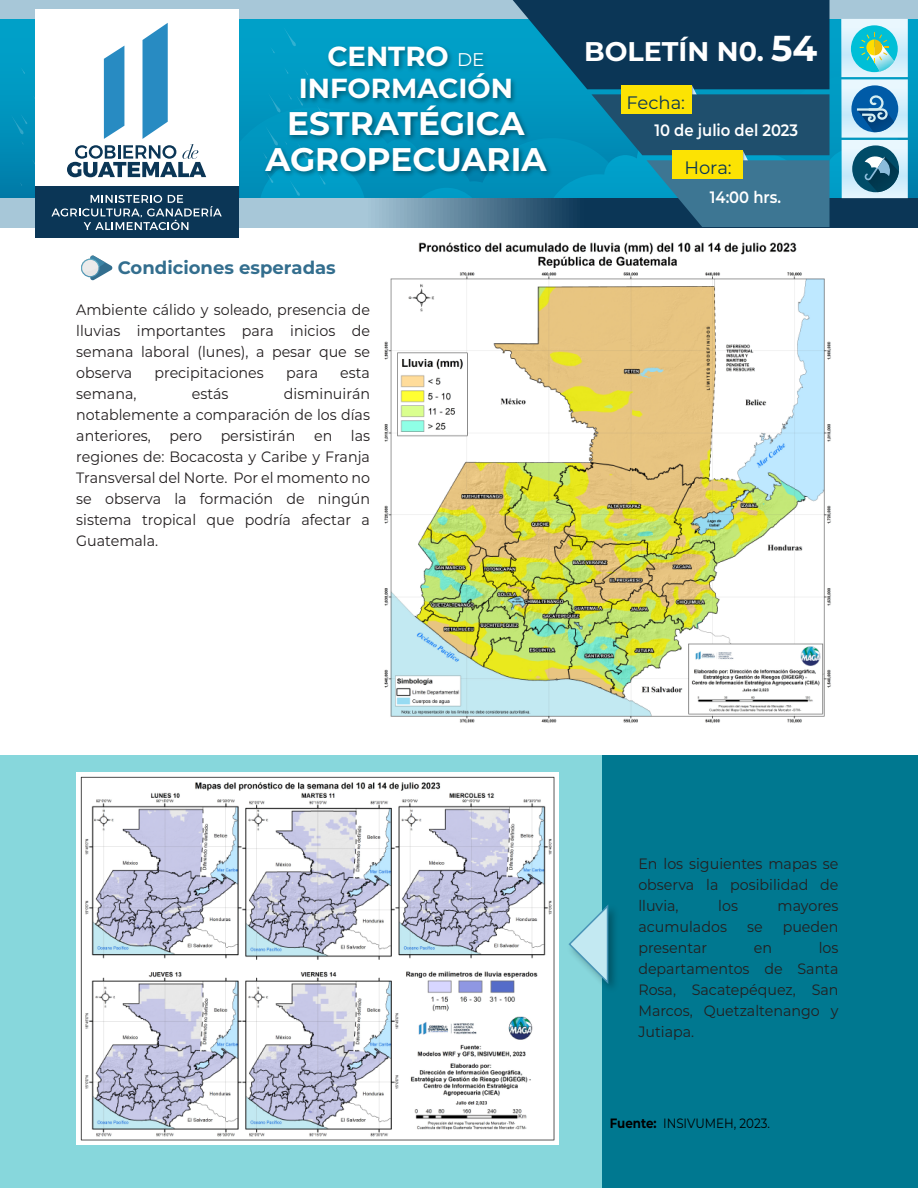
<style>
.page{position:relative;width:918px;height:1188px;background:#fff}
.page>*{position:absolute;margin:0;border:0;box-sizing:border-box;transform-origin:0 0}
.t1{font:700 32.7px "Montserrat";color:#fff}
.t2{font:700 27.6px/32.4px "Montserrat";color:#fff;text-align:center}
.t3{font:700 27px "Montserrat";color:#fff}
.t4{font:700 18px "Montserrat";color:#336e8e}
.t5{font:18px "Montserrat";color:#0a3656}
.t6{font:600 16.5px "Montserrat";color:#fff;scale:.9 1}
.t7{font:15px/21px "Montserrat";color:#231f20;text-align:justify;scale:.95 1}
.t8{font:13.5px "Montserrat";color:#000;scale:.88 1}
.s1{font-weight:400;font-size:18.3px}
.s2{font-size:36px}
.s3{font-weight:700}
</style>
<div class="page">
<div style="left:596px;top:755px;width:322px;height:433px;background:#007890"></div>
<div style="left:0;top:755px;width:601px;height:433px;background:#87d7dc"></div>
<img style="left:601px;top:899px;width:14px;height:99px">
<svg style="left:568px;top:904px;width:42px;height:82px"></svg>
<svg style="left:0;top:19px;width:918px;height:179px;background:#0594bd"></svg>
<div style="left:0;top:0;width:918px;height:19px;background:#a7c7d8"></div>
<svg style="left:34px;top:29px;width:1px;height:21px"></svg>
<svg style="left:31px;top:158px;width:4px;height:13px"></svg>
<svg style="left:19px;top:181px;width:3px;height:5px"></svg>
<svg style="left:20px;top:66px;width:5px;height:8px"></svg>
<svg style="left:32px;top:94px;width:3px;height:12px"></svg>
<svg style="left:11px;top:113px;width:16px;height:32px"></svg>
<svg style="left:0;top:198px;width:918px;height:29px;background:#6f93a9"></svg>
<div style="left:35px;top:9px;width:203px;height:216px;background:#fff"></div>
<div style="left:35px;top:187px;width:203px;height:51px;background:#0b3656"></div>
<svg style="left:51px;top:195px;width:171px;height:35px"></svg>
<svg style="left:67px;top:23px;width:139px;height:154px"></svg>
<svg style="left:899px;top:19px;width:9px;height:58px"></svg>
<svg style="left:899px;top:79px;width:9px;height:59px"></svg>
<svg style="left:899px;top:140px;width:9px;height:58px"></svg>
<svg style="left:240px;top:0;width:659px;height:227px;background:#247e9b"></svg>
<div style="left:673px;top:151px;width:70px;height:28px;background:#fce303"></div>
<img style="left:384px;top:242px;width:447px;height:481px">
<img style="left:76px;top:772px;width:483px;height:373px">
<svg style="left:81px;top:255px;width:32px;height:26px"></svg>
<h2 class="t2" style="left:299px;top:39px;width:215px">CENTRO <span class="s1">DE<br></span>INFORMACIÓN</h2>
<h1 class="t1" style="left:287px;top:99px;width:239px">ESTRATÉGICA</h1>
<h1 class="t1" style="left:265px;top:135px;width:283px">AGROPECUARIA</h1>
<p class="t4" style="left:118px;top:255px;width:220px">Condiciones esperadas</p>
<p class="t7" style="left:76px;top:299px;width:311px">Ambiente cálido y soleado, presencia de lluvias importantes para inicios de semana laboral (lunes), a pesar que se observa</p>
<p class="t7" style="left:154px;top:362px;width:117px">precipitaciones</p>
<p class="t7" style="left:286px;top:362px;width:35px">para</p>
<p class="t7" style="left:340px;top:362px;width:33px">esta</p>
<p class="t7" style="left:76px;top:383px;width:311px;text-indent:208px">disminuirán notablemente a comparación de los días anteriores, pero persistirán en las regiones de: Bocacosta y Caribe y Franja Transversal del Norte. Por el momento no se observa la formación de ningún sistema tropical que podría afectar a Guatemala.</p>
<p class="t7" style="left:76px;top:383px;width:65px">semana,</p>
<p class="t7" style="left:192px;top:383px;width:40px">estás</p>
<h3 class="t3" style="left:584px;top:32px;width:235px">BOLETÍN N0. <span class="s2">54</span></h3>
<p class="t5" style="left:627px;top:90px;width:60px">Fecha:</p>
<p class="t6" style="left:655px;top:118px;width:161px">10 de julio del 2023</p>
<p class="t5" style="left:684px;top:155px;width:49px">Hora:</p>
<p class="t6" style="left:710px;top:185px;width:81px">14:00 hrs.</p>
<p class="t7" style="left:638px;top:852px;width:212px">En los siguientes mapas se observa la posibilidad de lluvia,</p>
<p class="t7" style="left:718px;top:894px;width:22px">los</p>
<p class="t7" style="left:778px;top:894px;width:66px">mayores</p>
<p class="t7" style="left:638px;top:915px;width:95px">acumulados</p>
<p class="t7" style="left:747px;top:915px;width:18px">se</p>
<p class="t7" style="left:783px;top:915px;width:60px">pueden</p>
<p class="t7" style="left:638px;top:936px;width:74px">presentar</p>
<p class="t7" style="left:754px;top:936px;width:21px">en</p>
<p class="t7" style="left:638px;top:936px;width:212px;text-indent:180px">los departamentos de Santa Rosa, Sacatepéquez, San Marcos, Quetzaltenango y Jutiapa.</p>
<p class="t8" style="left:610px;top:1114px;width:184px"><span class="s3">Fuente:</span> INSIVUMEH, 2023.</p>
</div>
